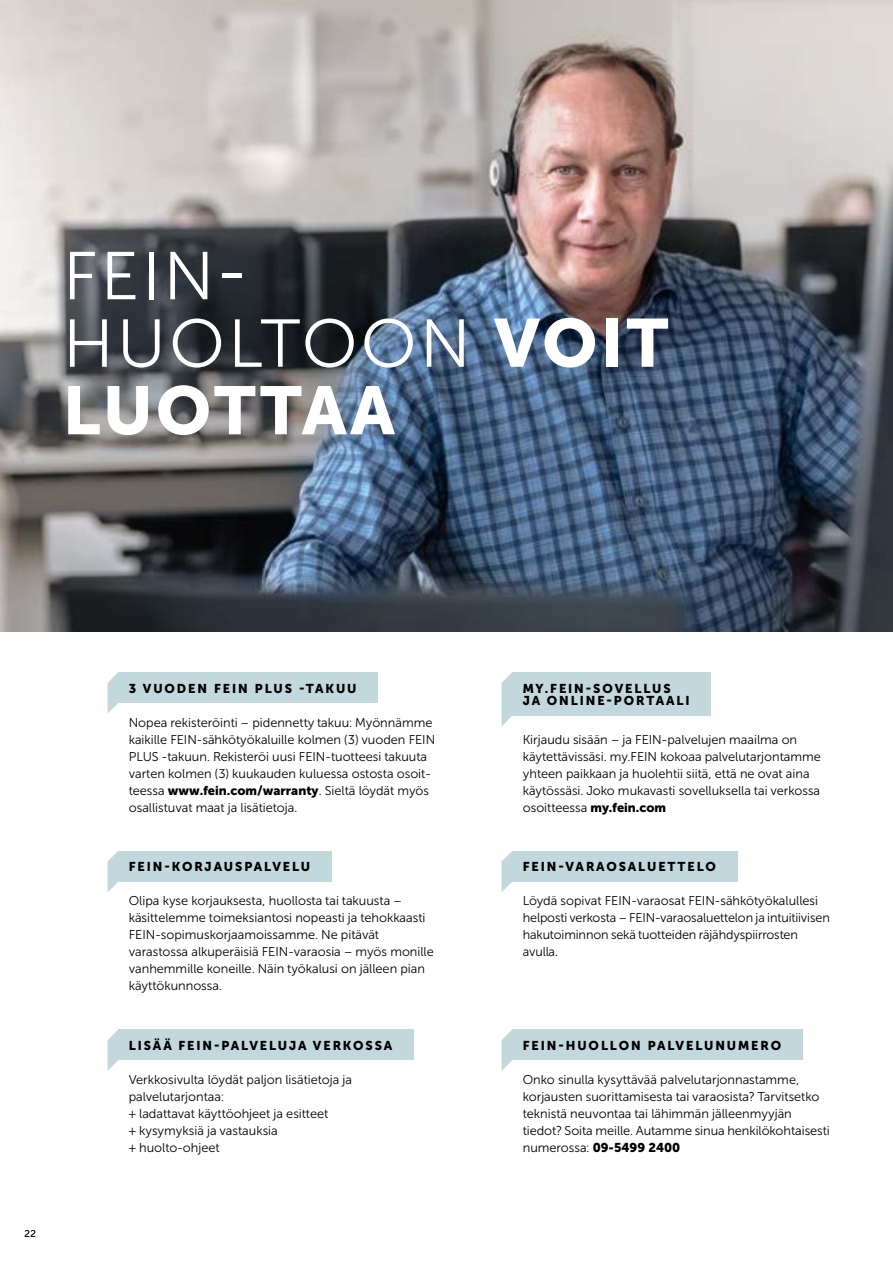
<style>
.page{position:relative;width:893px;height:1263px;background:#fff}
.page>*{position:absolute;margin:0;border:0;box-sizing:border-box;transform-origin:0 0}
.t1{font:300 67.5px/67.5px "FEIN Corporate";letter-spacing:.05em;color:#fff}
.t2{font:300 12.75px/17px "FEIN Corporate";color:#000}
.t3{font:700 12.75px/12.8px "FEIN Corporate";letter-spacing:.15em;color:#000}
.t4{font:300 9.75px "FEIN Corporate";color:#000}
.s1{font-weight:700}
</style>
<div class="page">
<img style="left:0;top:0;width:893px;height:631px">
<svg style="left:501px;top:673px;width:11px;height:53px"></svg>
<div style="left:512px;top:672px;width:199px;height:44px;background:#c3d8dd"></div>
<svg style="left:108px;top:851px;width:10px;height:41px"></svg>
<div style="left:118px;top:851px;width:214px;height:31px;background:#c3d8dd"></div>
<svg style="left:501px;top:851px;width:11px;height:41px"></svg>
<div style="left:512px;top:851px;width:226px;height:31px;background:#c3d8dd"></div>
<svg style="left:501px;top:1030px;width:11px;height:41px"></svg>
<div style="left:512px;top:1029px;width:290px;height:31px;background:#c3d8dd"></div>
<svg style="left:108px;top:1030px;width:10px;height:40px"></svg>
<div style="left:118px;top:1029px;width:296px;height:31px;background:#c3d8dd"></div>
<svg style="left:108px;top:673px;width:10px;height:40px"></svg>
<div style="left:118px;top:672px;width:260px;height:31px;background:#c3d8dd"></div>
<h1 class="t1" style="left:63px;top:243px;width:607px">FEIN-<br>HUOLTOON <span class="s1">VOIT<br>LUOTTAA</span></h1>
<p class="t4" style="left:25px;top:1228px;width:13px">22</p>
<p class="t3" style="left:129px;top:682px;width:229px">3 VUODEN FEIN PLUS -TAKUU</p>
<p class="t2" style="left:129px;top:714px;width:308px">Nopea rekisteröinti – pidennetty takuu: Myönnämme kaikille FEIN-sähkötyökaluille kolmen (3) vuoden FEIN PLUS -takuun. Rekisteröi uusi FEIN-tuotteesi takuuta varten kolmen (3) kuukauden kuluessa ostosta osoit&shy;teessa <span class="s1">www.fein.com/warranty</span>. Sieltä löydät myös osallistuvat maat ja lisätietoja.</p>
<p class="t3" style="left:129px;top:860px;width:183px">FEIN-KORJAUSPALVELU</p>
<p class="t2" style="left:129px;top:892px;width:306px">Olipa kyse korjauksesta, huollosta tai takuusta – käsittelemme toimeksiantosi nopeasti ja tehokkaasti FEIN-sopimuskorjaamoissamme. Ne pitävät varastossa alkuperäisiä FEIN-varaosia – myös monille vanhemmille koneille. Näin työkalusi on jälleen pian käyttökunnossa.</p>
<p class="t3" style="left:129px;top:1039px;width:265px">LISÄÄ FEIN-PALVELUJA VERKOSSA</p>
<p class="t2" style="left:129px;top:1071px;width:225px">Verkkosivulta löydät paljon lisätietoja ja palvelutarjontaa:<br>+ ladattavat käyttöohjeet ja esitteet<br>+ kysymyksiä ja vastauksia<br>+ huolto-ohjeet</p>
<p class="t3" style="left:523px;top:682px;width:168px">MY.FEIN-SOVELLUS<br>JA ONLINE-PORTAALI</p>
<p class="t2" style="left:523px;top:731px;width:300px">Kirjaudu sisään – ja FEIN-palvelujen maailma on käytettävissäsi. my.FEIN kokoaa palvelutarjontamme yhteen paikkaan ja huolehtii siitä, että ne ovat aina käytössäsi. Joko mukavasti sovelluksella tai verkossa osoitteessa <span class="s1">my.fein.com</span></p>
<p class="t3" style="left:523px;top:860px;width:195px">FEIN-VARAOSALUETTELO</p>
<p class="t2" style="left:523px;top:892px;width:309px">Löydä sopivat FEIN-varaosat FEIN-sähkötyökalullesi helposti verkosta – FEIN-varaosaluettelon ja intuitiivisen hakutoiminnon sekä tuotteiden räjähdyspiirrosten avulla.</p>
<p class="t3" style="left:523px;top:1039px;width:260px">FEIN-HUOLLON PALVELUNUMERO</p>
<p class="t2" style="left:523px;top:1071px;width:308px">Onko sinulla kysyttävää palvelutarjonnastamme, korjausten suorittamisesta tai varaosista? Tarvitsetko teknistä neuvontaa tai lähimmän jälleenmyyjän tiedot? Soita meille. Autamme sinua henkilökohtaisesti numerossa: <span class="s1">09-5499 2400</span></p>
</div>
